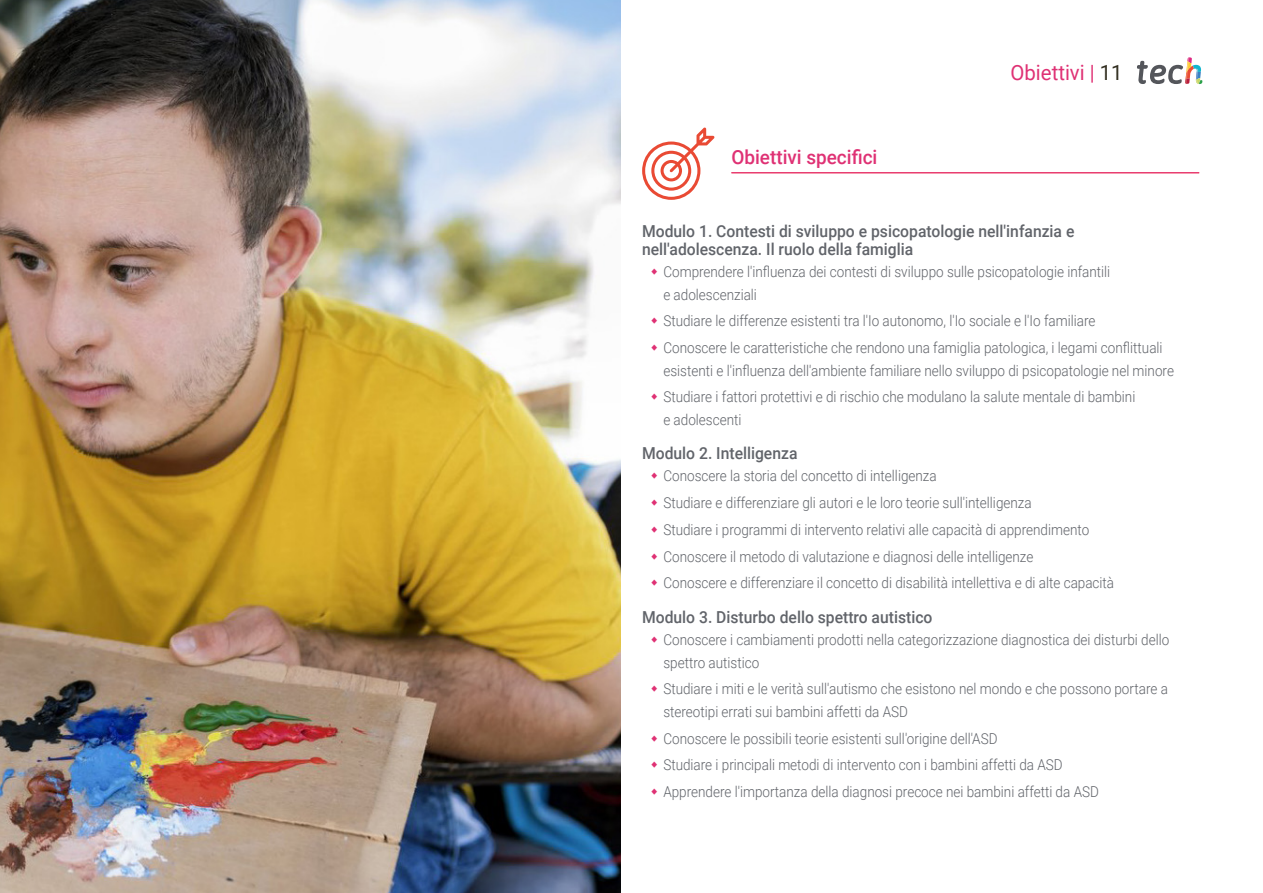
<style>
.page{position:relative;width:1263px;height:893px;background:#fff}
.page>*{position:absolute;margin:0;border:0;box-sizing:border-box;transform-origin:0 0}
.t1{font:21px "Roboto";color:#df3174}
.t2{font:500 19.5px "Roboto";color:#df3174}
.t3{font:500 16.5px/18px "Roboto";color:#61646a;scale:.95 1}
.t4{font:300 15px/26.7px "Roboto";color:#61646a;scale:.9 1}
.s1{color:#312e20}
</style>
<div class="page">
<svg style="left:642px;top:127px;width:72px;height:73px"></svg>
<hr style="left:731px;top:172px;width:468px;height:1px;background:#df3174">
<img style="left:0;top:0;width:621px;height:893px">
<svg style="left:1137px;top:57px;width:65px;height:27px"></svg>
<h2 class="t2" style="left:731px;top:144px;width:147px">Obiettivi specifici</h2>
<h1 class="t1" style="left:1010px;top:57px;width:114px">Obiettivi | <span class="s1">11</span></h1>
<p class="t3" style="left:642px;top:221px;width:457px">Modulo 1. Contesti di sviluppo e psicopatologie nell'infanzia e nell'adolescenza. Il ruolo della famiglia</p>
<p class="t4" style="left:663px;top:260px;width:498px;line-height:22.5px">Comprendere l'influenza dei contesti di sviluppo sulle psicopatologie infantili e adolescenziali</p>
<p class="t4" style="left:663px;top:307px;width:556px">Studiare le differenze esistenti tra l'Io autonomo, l'Io sociale e l'Io familiare<br>Conoscere le caratteristiche che rendono una famiglia patologica, i legami conflittuali</p>
<p class="t4" style="left:663px;top:356px;width:569px">esistenti e l'influenza dell'ambiente familiare nello sviluppo di psicopatologie nel minore<br>Studiare i fattori protettivi e di rischio che modulano la salute mentale di bambini</p>
<p class="t4" style="left:663px;top:406px;width:88px">e adolescenti</p>
<p class="t3" style="left:642px;top:444px;width:165px">Modulo 2. Intelligenza</p>
<p class="t4" style="left:663px;top:462px;width:502px">Conoscere la storia del concetto di intelligenza<br>Studiare e differenziare gli autori e le loro teorie sull'intelligenza<br>Studiare i programmi di intervento relativi alle capacità di apprendimento Conoscere il metodo di valutazione e diagnosi delle intelligenze<br>Conoscere e differenziare il concetto di disabilità intellettiva e di alte capacità</p>
<p class="t3" style="left:642px;top:607px;width:307px">Modulo 3. Disturbo dello spettro autistico</p>
<p class="t4" style="left:663px;top:628px;width:564px;line-height:22.5px">Conoscere i cambiamenti prodotti nella categorizzazione diagnostica dei disturbi dello spettro autistico</p>
<p class="t4" style="left:663px;top:677px;width:562px;line-height:22.5px">Studiare i miti e le verità sull'autismo che esistono nel mondo e che possono portare a stereotipi errati sui bambini affetti da ASD</p>
<p class="t4" style="left:663px;top:724px;width:485px">Conoscere le possibili teorie esistenti sull'origine dell'ASD<br>Studiare i principali metodi di intervento con i bambini affetti da ASD<br>Apprendere l'importanza della diagnosi precoce nei bambini affetti da ASD</p>
</div>
